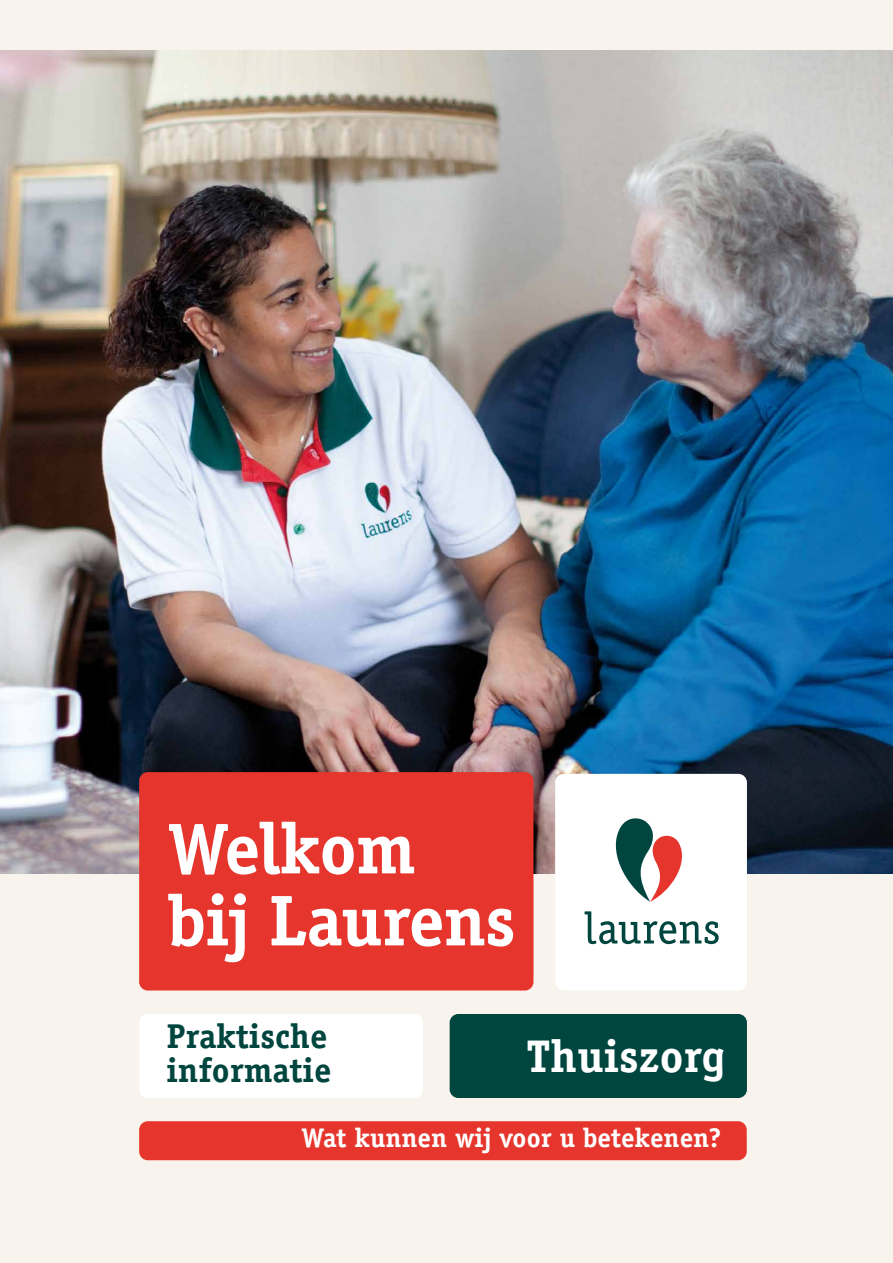
<style>
.page{position:relative;width:893px;height:1263px;background:#f9f3ed}
.page>*{position:absolute;margin:0;border:0;box-sizing:border-box;transform-origin:0 0}
.t1{font:700 72px/72px "Officina Serif";letter-spacing:-.015em;color:#fff}
.t2{font:700 45.9px "Officina Serif";color:#fff}
.t3{font:700 34.5px/34.5px "Officina Serif";color:#00463f}
.t4{font:700 27px "Officina Serif";color:#fff}
</style>
<div class="page">
<img style="left:0;top:51px;width:893px;height:823px">
<div style="left:555px;top:774px;width:192px;height:216px;background:#fff;border-radius:9px"></div>
<div style="left:139px;top:1121px;width:608px;height:39px;background:#e5352c;border-radius:9px"></div>
<div style="left:139px;top:772px;width:394px;height:218px;background:#e5352c;border-radius:9px"></div>
<svg style="left:615px;top:818px;width:67px;height:84px"></svg>
<svg style="left:585px;top:911px;width:134px;height:33px"></svg>
<div style="left:139px;top:1014px;width:284px;height:84px;background:#fff;border-radius:9px"></div>
<div style="left:450px;top:1014px;width:297px;height:84px;background:#00463f;border-radius:9px"></div>
<h1 class="t1" style="left:168px;top:812px;width:349px">Welkom<br>bij Laurens</h1>
<p class="t3" style="left:166px;top:1018px;width:166px">Praktische informatie</p>
<h2 class="t2" style="left:526px;top:1027px;width:200px">Thuiszorg</h2>
<p class="t4" style="left:302px;top:1121px;width:421px">Wat kunnen wij voor u betekenen?</p>
</div>
